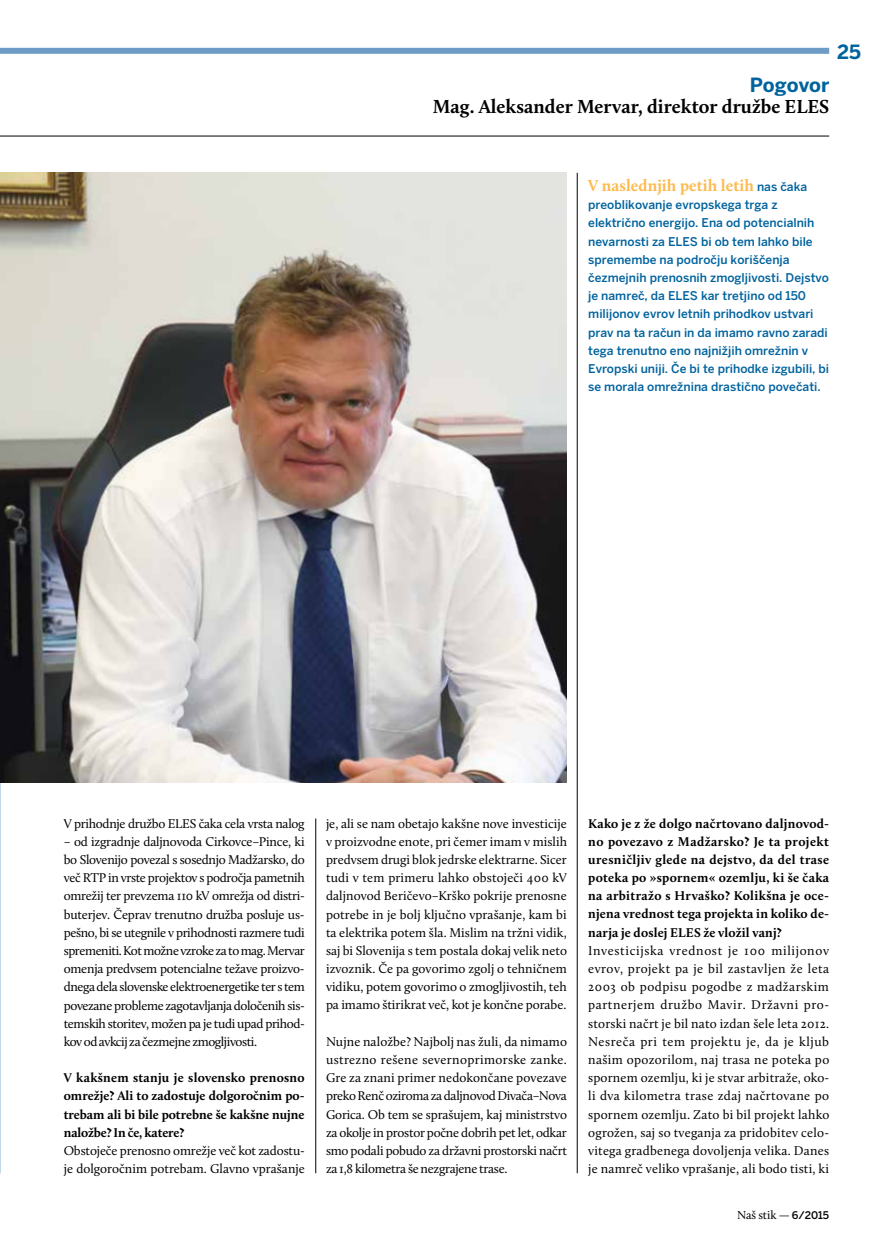
<style>
.page{position:relative;width:893px;height:1255px;background:#fff}
.page>*{position:absolute;margin:0;border:0;box-sizing:border-box;transform-origin:0 0}
.t1{font:700 19.5px "Calluna";color:#000}
.t2{font:700 19.5px "Benton Sans";color:#00639e}
.t3{font:700 16.5px "Calluna";color:#fdba4d}
.t4{font:13.2px/18.1px "Calluna";letter-spacing:-.01em;color:#000;text-align:justify}
.t5{font:700 13.2px/18.1px "Calluna";letter-spacing:-.005em;color:#000;text-align:justify}
.t6{font:500 12px/18.1px "Benton Sans";color:#00639e}
.t7{font:12px "Calluna";color:#000}
.s1{font-family:"Benton Sans";font-weight:500;font-size:12px;color:#00639e}
.s2{font-family:"Benton Sans";font-weight:500;font-size:10.5px}
</style>
<div class="page">
<div style="left:0;top:48px;width:829px;height:6px;background:#6e9cc6"></div>
<hr style="left:0;top:136px;width:829px;height:1px;background:#000">
<img style="left:0;top:173px;width:567px;height:609px">
<hr style="left:577px;top:173px;width:1px;height:1000px;background:#000">
<hr style="left:315px;top:818px;width:1px;height:355px;background:#000">
<h1 class="t2" style="left:750px;top:73px;width:81px">Pogovor</h1>
<h1 class="t1" style="left:433px;top:94px;width:398px">Mag. Aleksander Mervar, direktor družbe ELES</h1>
<h1 class="t2" style="left:837px;top:40px;width:25px">25</h1>
<p class="t3" style="left:588px;top:175px;width:220px">V naslednjih petih letih <span class="s1">nas čaka</span></p>
<p class="t6" style="left:588px;top:195px;width:242px">preoblikovanje evropskega trga z električno energijo. Ena od potencialnih nevarnosti za ELES bi ob tem lahko bile spremembe na področju koriščenja čezmejnih prenosnih zmogljivosti. Dejstvo je namreč, da ELES kar tretjino od 150 milijonov evrov letnih prihodkov ustvari prav na ta račun in da imamo ravno zaradi tega trenutno eno najnižjih omrežnin v Evropski uniji. Če bi te prihodke izgubili, bi se morala omrežnina drastično povečati.</p>
<p class="t4" style="left:64px;top:814px;width:242px">V prihodnje družbo ELES čaka cela vrsta nalog</p>
<p class="t4" style="left:64px;top:832px;width:243px">– od izgradnje daljnovoda Cirkovce–Pince, ki bo Slovenijo povezal s sosednjo Madžarsko, do več RTP in vrste projektov s področja pametnih omrežij ter prevzema 110 kV omrežja od distri&shy;buterjev. Čeprav trenutno družba posluje us&shy;pešno, bi se utegnile v prihodnosti razmere tudi spremeniti. Kot možne vzroke za to mag. Mervar omenja predvsem potencialne težave proizvo&shy;dnega dela slovenske elektroenergetike ter s tem povezane probleme zagotavljanja določenih sis&shy;temskih storitev, možen pa je tudi upad prihod&shy;kov od avkcij za čezmejne zmogljivosti.</p>
<p class="t5" style="left:64px;top:1068px;width:242px">V kakšnem stanju je slovensko prenosno omrežje? Ali to zadostuje dolgoročnim po&shy;trebam ali bi bile potrebne še kakšne nujne naložbe? In če, katere?</p>
<p class="t4" style="left:64px;top:1141px;width:243px">Obstoječe prenosno omrežje več kot zadostu&shy;je dolgoročnim potrebam. Glavno vprašanje</p>
<p class="t4" style="left:326px;top:814px;width:243px">je, ali se nam obetajo kakšne nove investicije v proizvodne enote, pri čemer imam v mislih predvsem drugi blok jedrske elektrarne. Sicer tudi v tem primeru lahko obstoječi 400 kV daljnovod Beričevo–Krško pokrije prenosne potrebe in je bolj ključno vprašanje, kam bi ta elektrika potem šla. Mislim na tržni vidik, saj bi Slovenija s tem postala dokaj velik neto izvoznik. Če pa govorimo zgolj o tehničnem vidiku, potem govorimo o zmogljivostih, teh pa imamo štirikrat več, kot je končne porabe.</p>
<p class="t4" style="left:326px;top:1032px;width:243px">Nujne naložbe? Najbolj nas žuli, da nimamo ustrezno rešene severnoprimorske zanke.<br>Gre za znani primer nedokončane povezave preko Renč oziroma za daljnovod Divača–Nova Gorica. Ob tem se sprašujem, kaj ministrstvo za okolje in prostor počne dobrih pet let, odkar smo podali pobudo za državni prostorski načrt za 1,8 kilometra še nezgrajene trase.</p>
<p class="t5" style="left:588px;top:813px;width:243px">Kako je z že dolgo načrtovano daljnovod&shy;no povezavo z Madžarsko? Je ta projekt uresničljiv glede na dejstvo, da del trase poteka po »spornem« ozemlju, ki še čaka na arbitražo s Hrvaško? Kolikšna je oce&shy;njena vrednost tega projekta in koliko de&shy;narja je doslej ELES že vložil vanj?</p>
<p class="t4" style="left:588px;top:941px;width:243px">Investicijska vrednost je 100 milijonov evrov, projekt pa je bil zastavljen že leta 2003 ob podpisu pogodbe z madžarskim partnerjem družbo Mavir. Državni pro&shy;storski načrt je bil nato izdan šele leta 2012.<br>Nesreča pri tem projektu je, da je kljub našim opozorilom, naj trasa ne poteka po spornem ozemlju, ki je stvar arbitraže, oko&shy;li dva kilometra trase zdaj načrtovane po spornem ozemlju. Zato bi bil projekt lahko ogrožen, saj so tveganja za pridobitev celo&shy;vitega gradbenega dovoljenja velika. Danes je namreč veliko vprašanje, ali bodo tisti, ki</p>
<p class="t7" style="left:737px;top:1207px;width:94px">Naš stik — <span class="s2">6/2015</span></p>
</div>
